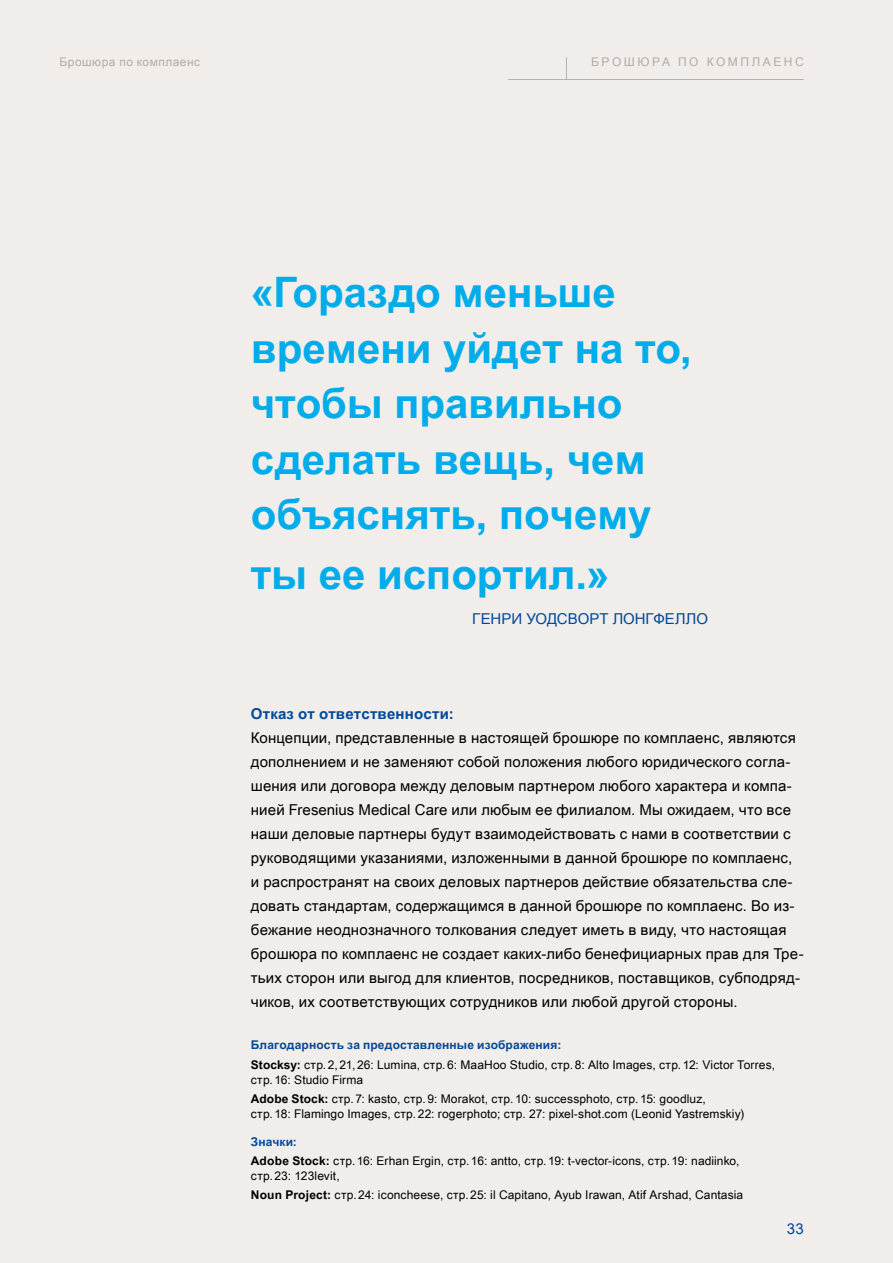
<style>
.page{position:relative;width:893px;height:1263px;background:#f0edeb}
.page>*{position:absolute;margin:0;border:0;box-sizing:border-box;transform-origin:0 0}
.t1{font:700 42px/55.5px "Arial Unicode MS";color:#00ace9}
.t2{font:15px/24px "Arial Unicode MS";letter-spacing:.01em;color:#000}
.t3{font:15px "Arial Unicode MS";letter-spacing:-.005em;color:#00489a}
.t4{font:700 15px "Arial Unicode MS";letter-spacing:.015em;color:#00489a}
.t5{font:12px/19.2px "Arial Unicode MS";letter-spacing:.01em;color:#000}
.t6{font:12px "Arial Unicode MS";letter-spacing:.04em;color:#b5aba1}
.t7{font:12px "Arial Unicode MS";letter-spacing:.205em;color:#b5aba1}
.s1{font-weight:700;color:#00489a}
.s2{font-weight:700}
</style>
<div class="page">
<hr style="left:508px;top:79px;width:296px;height:1px;background:#b3b2b2">
<svg style="left:566px;top:57px;width:1px;height:22px"></svg>
<p class="t6" style="left:60px;top:53px;width:142px">Брошюра по комплаенс</p>
<p class="t7" style="left:591px;top:53px;width:214px">БРОШЮРА ПО КОМПЛАЕНС</p>
<h1 class="t1" style="left:251px;top:266px;width:442px">«Гораздо меньше времени уйдет на то, чтобы правильно сделать вещь, чем объяснять, почему</h1>
<h1 class="t1" style="left:251px;top:548px;width:360px">ты ее испортил.»</h1>
<p class="t3" style="left:472px;top:607px;width:237px">ГЕНРИ УОДСВОРТ ЛОНГФЕЛЛО</p>
<p class="t4" style="left:251px;top:703px;width:204px">Отказ от ответственности:</p>
<p class="t2" style="left:251px;top:725px;width:554px">Концепции, представленные в настоящей брошюре по комплаенс, являются дополнением и не заменяют собой положения любого юридического согла&shy;шения или договора между деловым партнером любого характера и компа&shy;нией Fresenius Medical Care или любым ее филиалом. Мы ожидаем, что все наши деловые партнеры будут взаимодействовать с нами в соответствии с руководящими указаниями, изложенными в данной брошюре по комплаенс, и распространят на своих деловых партнеров действие обязательства сле&shy;довать стандартам, содержащимся в данной брошюре по комплаенс. Во из&shy;бежание неоднозначного толкования следует иметь в виду, что настоящая брошюра по комплаенс не создает каких-либо бенефициарных прав для Тре&shy;тьих сторон или выгод для клиентов, посредников, поставщиков, субподряд&shy;чиков, их соответствующих сотрудников или любой другой стороны.</p>
<p class="t5" style="left:251px;top:1035px;width:526px"><span class="s1">Благодарность за предоставленные изображения:<br></span><span class="s2">Stocksy:</span> стр.2,21,26: Lumina, стр.6: MaaHoo Studio, стр.8: Alto Images, стр.12: Victor Torres,</p>
<p class="t5" style="left:251px;top:1069px;width:456px">стр.16: Studio Firma<br><span class="s2">Adobe Stock:</span> стр.7: kasto, стр.9: Morakot, стр.10: successphoto, стр.15: goodluz,</p>
<p class="t5" style="left:251px;top:1104px;width:495px">стр.18: Flamingo Images, стр.22: rogerphoto; стр. 27: pixel-shot.com (Leonid Yastremskiy)</p>
<p class="t5" style="left:251px;top:1131px;width:490px"><span class="s1">Значки:<br></span><span class="s2">Adobe Stock:</span> стр.16: Erhan Ergin, стр.16: antto, стр.19: t-vector-icons, стр.19: nadiinko,</p>
<p class="t5" style="left:251px;top:1166px;width:494px">стр.23: 123levit,<br><span class="s2">Noun Project:</span> стр.24: iconcheese, стр.25: il Capitano, Ayub Irawan, Atif Arshad, Cantasia</p>
<p class="t3" style="left:787px;top:1218px;width:18px">33</p>
</div>
